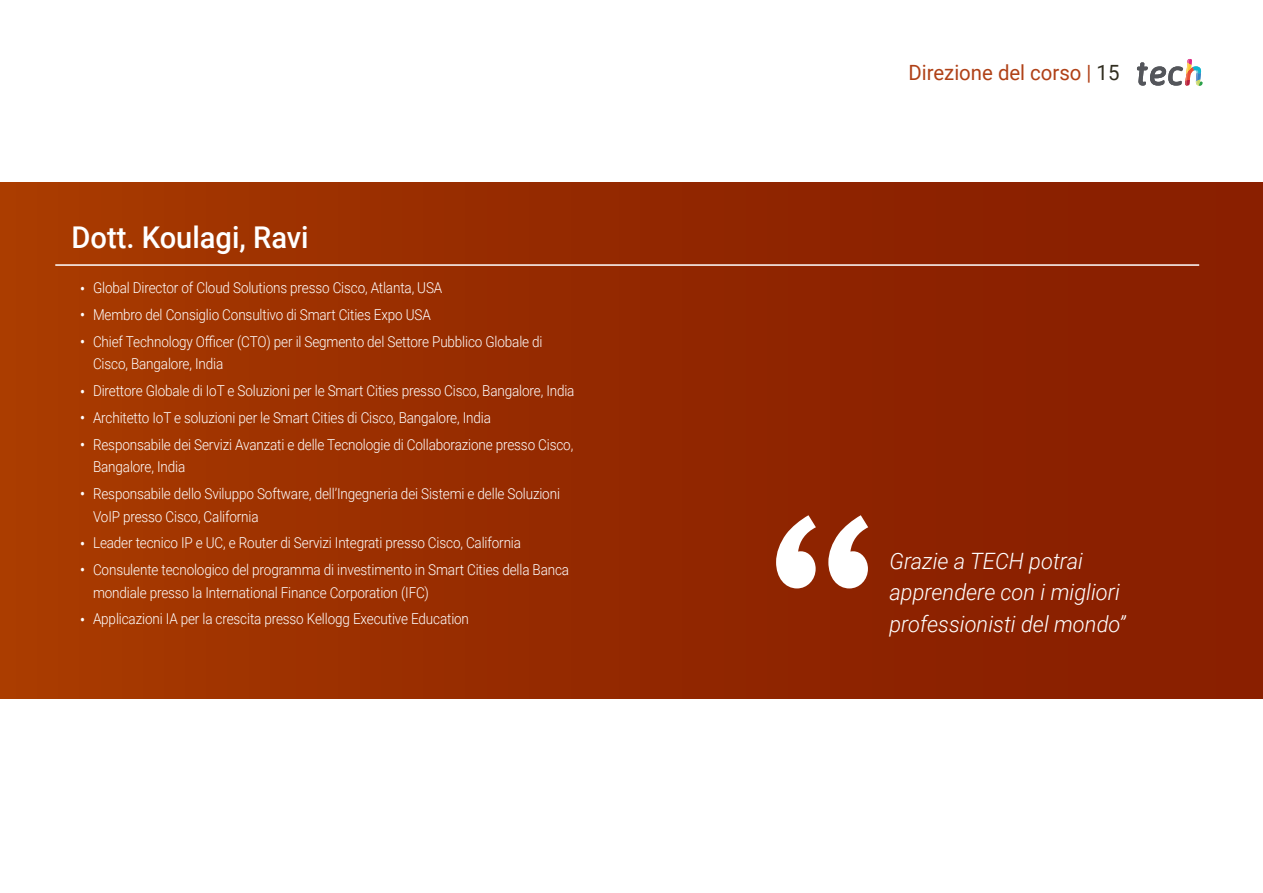
<style>
.page{position:relative;width:1263px;height:893px;background:#fff}
.page>*{position:absolute;margin:0;border:0;box-sizing:border-box;transform-origin:0 0}
.t1{font:500 30px "Roboto";color:#fff}
.t2{font:italic 300 22.5px/31.5px "Roboto";color:#fff}
.t3{font:21px "Roboto";color:#b04117}
.t4{font:300 15px/26.7px "Roboto";letter-spacing:-.01em;color:#fff;scale:.9 1}
.s1{color:#312e20}
</style>
<div class="page">
<div style="left:0;top:182px;width:1263px;height:516px;background:linear-gradient(to right,#a63900,#851b00)"></div>
<hr style="left:55px;top:264px;width:1144px;height:2px;background:#fff">
<svg style="left:1137px;top:59px;width:65px;height:27px"></svg>
<svg style="left:776px;top:515px;width:92px;height:73px"></svg>
<svg style="left:81px;top:313px;width:3px;height:4px"></svg>
<svg style="left:81px;top:340px;width:3px;height:4px"></svg>
<svg style="left:81px;top:389px;width:3px;height:4px"></svg>
<svg style="left:81px;top:416px;width:3px;height:4px"></svg>
<svg style="left:81px;top:492px;width:3px;height:4px"></svg>
<svg style="left:81px;top:541px;width:3px;height:4px"></svg>
<svg style="left:81px;top:568px;width:3px;height:4px"></svg>
<svg style="left:81px;top:617px;width:3px;height:4px"></svg>
<h1 class="t1" style="left:71px;top:216px;width:239px">Dott. Koulagi, Ravi</h1>
<p class="t4" style="left:93px;top:274px;width:501px">Global Director of Cloud Solutions presso Cisco, Atlanta, USA<br>Membro del Consiglio Consultivo di Smart Cities Expo USA<br>Chief Technology Officer (CTO) per il Segmento del Settore Pubblico Globale di</p>
<p class="t4" style="left:93px;top:350px;width:536px">Cisco, Bangalore, India<br>Direttore Globale di IoT e Soluzioni per le Smart Cities presso Cisco, Bangalore, India Architetto IoT e soluzioni per le Smart Cities di Cisco, Bangalore, India<br>Responsabile dei Servizi Avanzati e delle Tecnologie di Collaborazione presso Cisco,</p>
<p class="t4" style="left:93px;top:453px;width:520px">Bangalore, India<br>Responsabile dello Sviluppo Software, dell’Ingegneria dei Sistemi e delle Soluzioni</p>
<p class="t4" style="left:93px;top:502px;width:531px">VoIP presso Cisco, California<br>Leader tecnico IP e UC, e Router di Servizi Integrati presso Cisco, California<br>Consulente tecnologico del programma di investimento in Smart Cities della Banca</p>
<p class="t4" style="left:93px;top:578px;width:419px">mondiale presso la International Finance Corporation (IFC)<br>Applicazioni IA per la crescita presso Kellogg Executive Education</p>
<h3 class="t3" style="left:908px;top:57px;width:213px">Direzione del corso | <span class="s1">15</span></h3>
<h2 class="t2" style="left:889px;top:544px;width:238px">Grazie a TECH potrai apprendere con i migliori professionisti del mondo”</h2>
</div>
